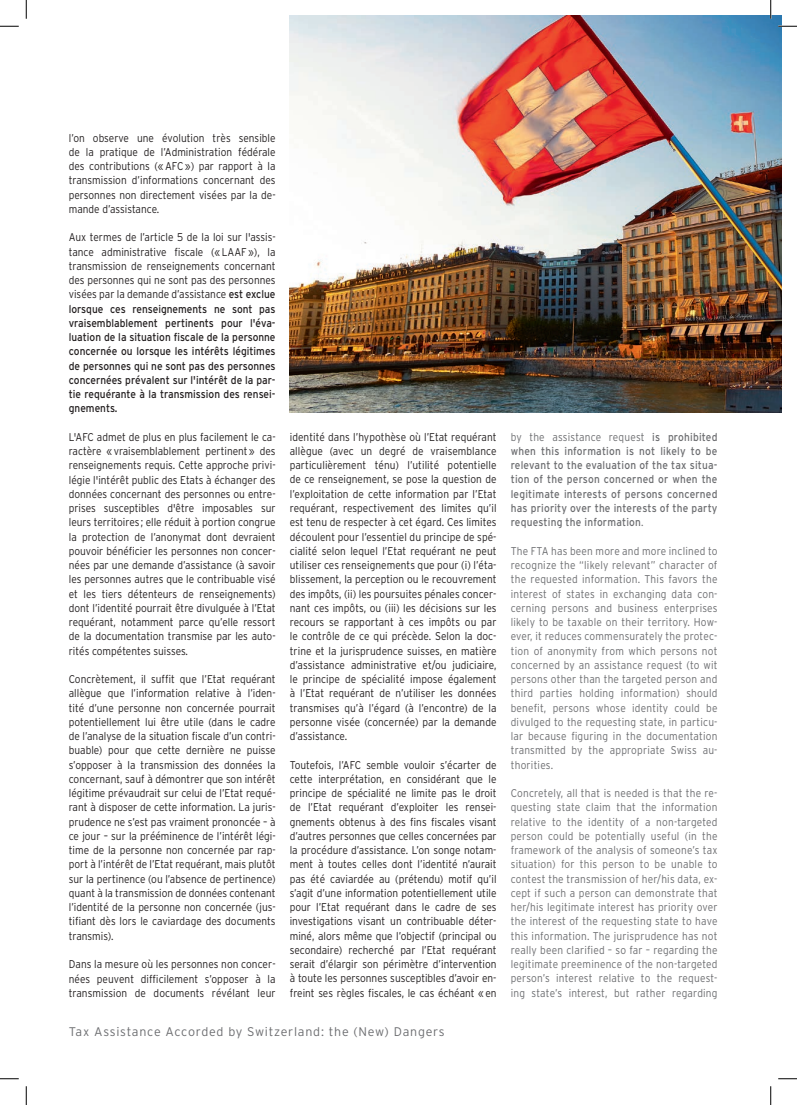
<style>
.page{position:relative;width:797px;height:1105px;background:#fff}
.page>*{position:absolute;margin:0;border:0;box-sizing:border-box;transform-origin:0 0}
.t1{font:300 12.5px "Interstate";letter-spacing:.06em;color:#6c6d70}
.t2{font:300 11.25px/14.2px "Interstate";color:#231f20;text-align:justify;scale:.9 1}
.t3{font:300 11.25px/14.2px "Interstate";letter-spacing:.02em;color:#6c6d70;text-align:justify;scale:.9 1}
.t4{font:11.25px/14.2px "Interstate";color:#231f20;text-align:justify;scale:.9 1}
.t5{font:11.25px/14.2px "Interstate";letter-spacing:.02em;color:#6c6d70;text-align:justify;scale:.9 1}
.s1{font-weight:300}
</style>
<div class="page">
<img style="left:290px;top:16px;width:491px;height:396px">
<svg style="left:0;top:25px;width:19px;height:2px"></svg>
<svg style="left:778px;top:25px;width:19px;height:2px"></svg>
<svg style="left:0;top:1078px;width:19px;height:1px"></svg>
<svg style="left:778px;top:1078px;width:19px;height:1px"></svg>
<svg style="left:25px;top:0;width:2px;height:19px"></svg>
<svg style="left:25px;top:1086px;width:2px;height:19px"></svg>
<svg style="left:770px;top:0;width:1px;height:19px"></svg>
<svg style="left:770px;top:1086px;width:1px;height:19px"></svg>
<p class="t2" style="left:69px;top:130px;width:231px">l’on observe une évolution très sensible de la pratique de l’Administration fédérale des contributions («AFC») par rapport à la transmission d’informations concernant des personnes non directement visées par la de&shy;mande d’assistance.</p>
<p class="t4" style="left:69px;top:230px;width:231px"><span class="s1">Aux termes de l’article 5 de la loi sur l'assis&shy;tance administrative fiscale («LAAF»), la transmission de renseignements concernant des personnes qui ne sont pas des personnes visées par la demande d’assistance</span> est exclue lorsque ces renseignements ne sont pas vraisemblablement pertinents pour l'éva&shy;luation de la situation fiscale de la personne concernée ou lorsque les intérêts légitimes de personnes qui ne sont pas des personnes concernées prévalent sur l'intérêt de la par&shy;tie requérante à la transmission des rensei&shy;gnements.</p>
<p class="t2" style="left:69px;top:430px;width:231px">L'AFC admet de plus en plus facilement le ca&shy;ractère «vraisemblablement pertinent» des renseignements requis. Cette approche privi&shy;légie l'intérêt public des Etats à échanger des données concernant des personnes ou entre&shy;prises susceptibles d'être imposables sur leurs territoires ; elle réduit à portion congrue la protection de l’anonymat dont devraient pouvoir bénéficier les personnes non concer&shy;nées par une demande d’assistance (à savoir les personnes autres que le contribuable visé et les tiers détenteurs de renseignements) dont l’identité pourrait être divulguée à l’Etat requérant, notamment parce qu’elle ressort de la documentation transmise par les auto&shy;rités compétentes suisses.</p>
<p class="t2" style="left:69px;top:672px;width:231px">Concrètement, il suffit que l’Etat requérant allègue que l’information relative à l’iden&shy;tité d’une personne non concernée pourrait potentiellement lui être utile (dans le cadre de l’analyse de la situation fiscale d’un contri&shy;buable) pour que cette dernière ne puisse s’opposer à la transmission des données la concernant, sauf à démontrer que son intérêt légitime prévaudrait sur celui de l’Etat requé&shy;rant à disposer de cette information. La juris&shy;prudence ne s’est pas vraiment prononcée – à ce jour – sur la prééminence de l’intérêt légi&shy;time de la personne non concernée par rap&shy;port à l’intérêt de l’Etat requérant, mais plutôt sur la pertinence (ou l’absence de pertinence) quant à la transmission de données contenant l’identité de la personne non concernée (jus&shy;tifiant dès lors le caviardage des documents transmis).</p>
<p class="t2" style="left:69px;top:957px;width:231px">Dans la mesure où les personnes non concer&shy;nées peuvent difficilement s’opposer à la transmission de documents révélant leur</p>
<p class="t2" style="left:290px;top:430px;width:231px">identité dans l’hypothèse où l’Etat requérant allègue (avec un degré de vraisemblance particulièrement ténu) l’utilité potentielle de ce renseignement, se pose la question de l’exploitation de cette information par l’Etat requérant, respectivement des limites qu’il est tenu de respecter à cet égard. Ces limites découlent pour l’essentiel du principe de spé&shy;cialité selon lequel l’Etat requérant ne peut utiliser ces renseignements que pour (i) l’éta&shy;blissement, la perception ou le recouvrement des impôts, (ii) les poursuites pénales concer&shy;nant ces impôts, ou (iii) les décisions sur les recours se rapportant à ces impôts ou par le contrôle de ce qui précède. Selon la doc&shy;trine et la jurisprudence suisses, en matière d’assistance administrative et/ou judiciaire, le principe de spécialité impose également à l’Etat requérant de n’utiliser les données transmises qu’à l’égard (à l’encontre) de la personne visée (concernée) par la demande d’assistance.</p>
<p class="t2" style="left:290px;top:757px;width:231px">Toutefois, l’AFC semble vouloir s’écarter de cette interprétation, en considérant que le principe de spécialité ne limite pas le droit de l’Etat requérant d’exploiter les rensei&shy;gnements obtenus à des fins fiscales visant d’autres personnes que celles concernées par la procédure d’assistance. L’on songe notam&shy;ment à toutes celles dont l’identité n’aurait pas été caviardée au (prétendu) motif qu’il s’agit d’une information potentiellement utile pour l’Etat requérant dans le cadre de ses investigations visant un contribuable déter&shy;miné, alors même que l’objectif (principal ou secondaire) recherché par l’Etat requérant serait d’élargir son périmètre d’intervention à toute les personnes susceptibles d’avoir en&shy;freint ses règles fiscales, le cas échéant «en</p>
<p class="t1" style="left:69px;top:1025px;width:377px">Tax Assistance Accorded by Switzerland: the (New) Dangers</p>
<p class="t5" style="left:511px;top:430px;width:231px"><span class="s1">by the assistance request</span> is prohibited when this information is not likely to be relevant to the evaluation of the tax situa&shy;tion of the person concerned or when the legitimate interests of persons concerned has priority over the interests of the party requesting the information<span class="s1">.</span></p>
<p class="t3" style="left:511px;top:544px;width:231px">The FTA has been more and more inclined to recognize the “likely relevant” character of the requested information. This favors the interest of states in exchanging data con&shy;cerning persons and business enterprises likely to be taxable on their territory. How&shy;ever, it reduces commensurately the protec&shy;tion of anonymity from which persons not concerned by an assistance request (to wit persons other than the targeted person and third parties holding information) should benefit, persons whose identity could be divulged to the requesting state, in particu&shy;lar because figuring in the documentation transmitted by the appropriate Swiss au&shy;thorities.</p>
<p class="t3" style="left:511px;top:786px;width:231px">Concretely, all that is needed is that the re&shy;questing state claim that the information relative to the identity of a non-targeted person could be potentially useful (in the framework of the analysis of someone’s tax situation) for this person to be unable to contest the transmission of her/his data, ex&shy;cept if such a person can demonstrate that her/his legitimate interest has priority over the interest of the requesting state to have this information. The jurisprudence has not really been clarified – so far – regarding the legitimate preeminence of the non-targeted person’s interest relative to the request&shy;ing state’s interest, but rather regarding</p>
</div>
